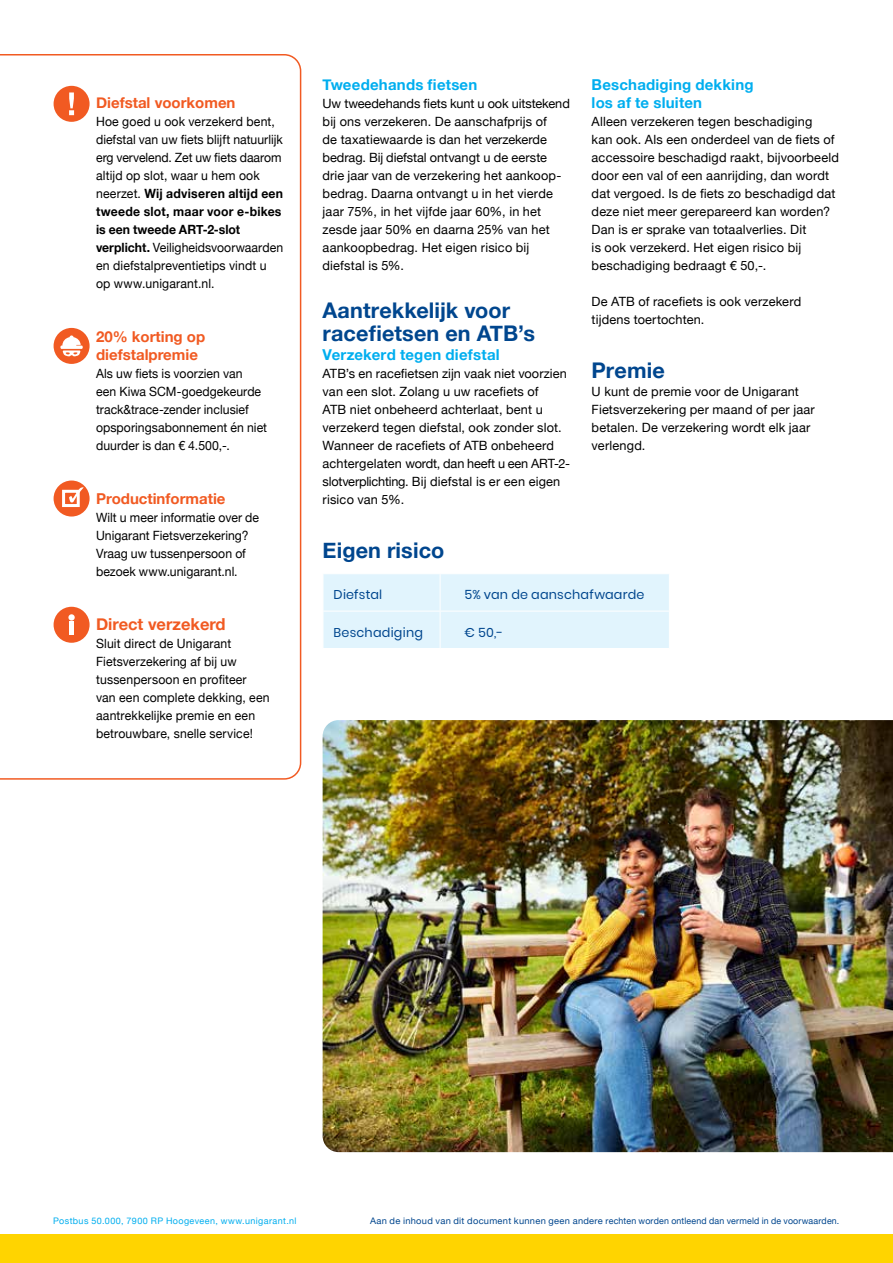
<style>
.page{position:relative;width:893px;height:1263px;background:#fff}
.page>*{position:absolute;margin:0;border:0;box-sizing:border-box;transform-origin:0 0}
.t1{font:700 21.6px/22.5px "Helvetica Neue";letter-spacing:.005em;color:#00468e}
.t2{font:700 16.5px "Helvetica Neue";color:#f15a22}
.t3{font:700 15px/18px "Helvetica Neue";letter-spacing:.015em;color:#00aeef}
.t4{font:700 15px/18px "Helvetica Neue";color:#f15a22}
.t5{font:12.75px/18px "Helvetica Neue";letter-spacing:.01em;color:#000}
.t6{font:12.75px/18px "Helvetica Neue";letter-spacing:.01em;color:#000;scale:.96 1}
.t7{font:12.75px "Poppins";letter-spacing:.02em;color:#00468e}
.t8{font:9px "Helvetica Neue";letter-spacing:.025em;color:#00468e;scale:1.04 1}
.t9{font:9px "Helvetica Neue";letter-spacing:.045em;color:#00aeef}
.s1{font-weight:700}
</style>
<div class="page">
<svg style="left:0;top:54px;width:301px;height:726px"></svg>
<div style="left:0;top:1234px;width:893px;height:29px;background:#ffd400"></div>
<div style="left:324px;top:574px;width:345px;height:74px;background:#e1f4fd"></div>
<hr style="left:440px;top:574px;width:1px;height:37px;background:#fff">
<hr style="left:323px;top:611px;width:117px;height:1px;background:#fff">
<hr style="left:440px;top:611px;width:230px;height:1px;background:#fff">
<hr style="left:440px;top:611px;width:1px;height:37px;background:#fff">
<img style="left:323px;top:720px;width:570px;height:432px">
<div style="left:54px;top:86px;width:36px;height:36px;background:#f15a22;border-radius:50%"></div>
<svg style="left:69px;top:92px;width:5px;height:23px"></svg>
<div style="left:54px;top:480px;width:36px;height:36px;background:#f15a22;border-radius:50%"></div>
<div style="left:62px;top:490px;width:18px;height:17px;border:3px solid #fff"></div>
<svg style="left:69px;top:487px;width:15px;height:15px"></svg>
<div style="left:54px;top:607px;width:36px;height:36px;background:#f15a22;border-radius:50%"></div>
<div style="left:69px;top:622px;width:5px;height:13px;background:#fff"></div>
<svg style="left:68px;top:614px;width:7px;height:7px"></svg>
<div style="left:54px;top:328px;width:36px;height:36px;background:#f15a22;border-radius:50%"></div>
<svg style="left:60px;top:335px;width:23px;height:22px"></svg>
<p class="t4" style="left:96px;top:94px;width:141px">Diefstal voorkomen</p>
<p class="t6" style="left:96px;top:113px;width:196px">Hoe goed u ook verzekerd bent, diefstal van uw fiets blijft natuurlijk erg vervelend. Zet uw fiets daarom altijd op slot, waar u hem ook neerzet. <span class="s1">Wij adviseren altijd een tweede slot, maar voor e-bikes is een tweede ART-2-slot verplicht.</span> Veiligheidsvoorwaarden en diefstalpreventietips vindt u op www.unigarant.nl.</p>
<p class="t4" style="left:96px;top:328px;width:111px">20% korting op diefstalpremie</p>
<p class="t6" style="left:96px;top:365px;width:180px">Als uw fiets is voorzien van<br>een Kiwa SCM-goedgekeurde track&amp;trace-zender inclusief opsporingsabonnement én niet duurder is dan € 4.500,-.</p>
<p class="t4" style="left:96px;top:490px;width:131px">Productinformatie</p>
<p class="t6" style="left:96px;top:509px;width:171px">Wilt u meer informatie over de<br>Unigarant Fietsverzekering?<br>Vraag uw tussenpersoon of bezoek www.unigarant.nl.</p>
<p class="t2" style="left:96px;top:611px;width:131px">Direct verzekerd</p>
<p class="t6" style="left:96px;top:635px;width:182px">Sluit direct de Unigarant<br>Fietsverzekering af bij uw tussenpersoon en profiteer<br>van een complete dekking, een aantrekkelijke premie en een betrouwbare, snelle service!</p>
<p class="t3" style="left:323px;top:76px;width:156px">Tweedehands fietsen</p>
<p class="t5" style="left:323px;top:95px;width:249px">Uw tweedehands fiets kunt u ook uitstekend bij ons verzekeren. De aanschafprijs of<br>de taxatiewaarde is dan het verzekerde bedrag. Bij diefstal ontvangt u de eerste drie jaar van de verzekering het aankoop&shy;bedrag. Daarna ontvangt u in het vierde jaar 75%, in het vijfde jaar 60%, in het zesde jaar 50% en daarna 25% van het aankoopbedrag. Het eigen risico bij diefstal is 5%.</p>
<h1 class="t1" style="left:323px;top:300px;width:214px">Aantrekkelijk voor racefietsen en ATB’s</h1>
<p class="t3" style="left:323px;top:346px;width:179px">Verzekerd tegen diefstal</p>
<p class="t5" style="left:323px;top:365px;width:249px">ATB’s en racefietsen zijn vaak niet voorzien van een slot. Zolang u uw racefiets of<br>ATB niet onbeheerd achterlaat, bent u verzekerd tegen diefstal, ook zonder slot.<br>Wanneer de racefiets of ATB onbeheerd achtergelaten wordt, dan heeft u een ART-2- slotverplichting. Bij diefstal is er een eigen risico van 5%.</p>
<h1 class="t1" style="left:323px;top:540px;width:123px">Eigen risico</h1>
<p class="t3" style="left:592px;top:76px;width:163px">Beschadiging dekking los af te sluiten</p>
<p class="t5" style="left:592px;top:113px;width:249px">Alleen verzekeren tegen beschadiging<br>kan ook. Als een onderdeel van de fiets of accessoire beschadigd raakt, bijvoorbeeld door een val of een aanrijding, dan wordt dat vergoed. Is de fiets zo beschadigd dat deze niet meer gerepareerd kan worden?<br>Dan is er sprake van totaalverlies. Dit<br>is ook verzekerd. Het eigen risico bij beschadiging bedraagt € 50,-.</p>
<p class="t5" style="left:592px;top:293px;width:211px">De ATB of racefiets is ook verzekerd tijdens toertochten.</p>
<h1 class="t1" style="left:592px;top:360px;width:75px">Premie</h1>
<p class="t5" style="left:592px;top:383px;width:225px">U kunt de premie voor de Unigarant<br>Fietsverzekering per maand of per jaar betalen. De verzekering wordt elk jaar verlengd.</p>
<p class="t7" style="left:334px;top:587px;width:50px">Diefstal</p>
<p class="t7" style="left:464px;top:587px;width:182px">5% van de aanschafwaarde</p>
<p class="t7" style="left:334px;top:625px;width:91px">Beschadiging</p>
<p class="t7" style="left:464px;top:625px;width:40px">€ 50,-</p>
<p class="t9" style="left:53px;top:1214px;width:245px">Postbus 50.000, 7900 RP Hoogeveen, www.unigarant.nl</p>
<p class="t8" style="left:370px;top:1214px;width:453px">Aan de inhoud van dit document kunnen geen andere rechten worden ontleend dan vermeld in de voorwaarden.</p>
</div>
